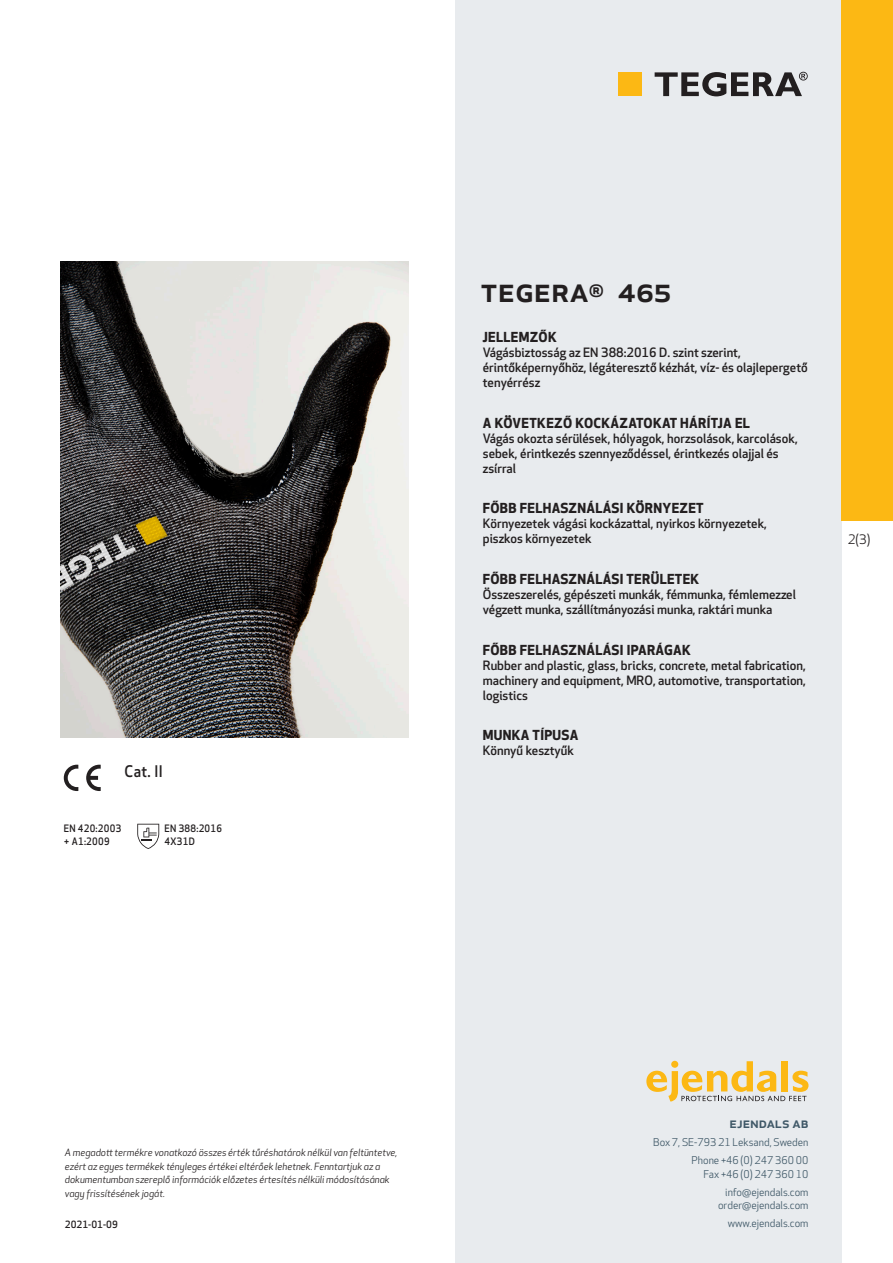
<style>
.page{position:relative;width:893px;height:1263px;background:#fff}
.page>*{position:absolute;margin:0;border:0;box-sizing:border-box;transform-origin:0 0}
.prodname{font:500 34.5px "Apex New";color:#231f20}
.Artikel{font:500 15.6px "Apex New";color:#231f20;scale:.95 1}
.t1{font:500 15px "Apex New";color:#405968}
.Funktion_body{font:700 13.5px "Apex New";letter-spacing:.025em;color:#231f20}
.t2{font:12.75px "Apex New";color:#231f20}
.Funktion_body-2{font:500 12.6px/15px "Apex New";color:#231f20}
.t3{font:10.5px/18px "Apex New";color:#405968;text-align:right}
.Artikel-2{font:500 10.05px/13.5px "Apex New";letter-spacing:.025em;color:#231f20;scale:.95 1}
.t4{font:italic 9.75px/13.5px "Apex New";color:#231f20}
.Sidfot_datum{font:500 9.75px "Apex New";color:#231f20}
</style>
<div class="page">
<div style="left:455px;top:0;width:387px;height:1263px;background:#e8ebee"></div>
<svg style="left:646px;top:1061px;width:162px;height:40px"></svg>
<div style="left:842px;top:0;width:51px;height:520px;background:#fcb814"></div>
<div style="left:618px;top:72px;width:24px;height:24px;background:#fcb814"></div>
<svg style="left:655px;top:72px;width:153px;height:24px"></svg>
<svg style="left:86px;top:765px;width:15px;height:26px"></svg>
<svg style="left:64px;top:765px;width:14px;height:26px"></svg>
<svg style="left:137px;top:824px;width:22px;height:25px"></svg>
<img style="left:60px;top:261px;width:349px;height:477px">
<p class="Artikel" style="left:125px;top:761px;width:42px">Cat. II</p>
<p class="Artikel-2" style="left:64px;top:821px;width:62px">EN 420:2003 + A1:2009</p>
<p class="Artikel-2" style="left:165px;top:821px;width:62px">EN 388:2016<br>4X31D</p>
<p class="prodname" style="left:480px;top:266px;width:192px">TEGERA<sup>®</sup> 465</p>
<p class="Funktion_body" style="left:483px;top:327px;width:75px">JELLEMZŐK</p>
<p class="Funktion_body-2" style="left:483px;top:345px;width:326px">Vágásbiztosság az EN 388:2016 D. szint szerint, érintőképernyőhöz, légáteresztő kézhát, víz- és olajlepergető tenyérrész</p>
<p class="Funktion_body" style="left:483px;top:413px;width:269px">A KÖVETKEZŐ KOCKÁZATOKAT HÁRÍTJA EL</p>
<p class="Funktion_body-2" style="left:483px;top:430px;width:316px">Vágás okozta sérülések, hólyagok, horzsolások, karcolások, sebek, érintkezés szennyeződéssel, érintkezés olajjal és zsírral</p>
<p class="Funktion_body" style="left:483px;top:498px;width:222px">FŐBB FELHASZNÁLÁSI KÖRNYEZET</p>
<p class="Funktion_body-2" style="left:483px;top:516px;width:286px">Környezetek vágási kockázattal, nyirkos környezetek, piszkos környezetek</p>
<p class="Funktion_body" style="left:483px;top:569px;width:218px">FŐBB FELHASZNÁLÁSI TERÜLETEK</p>
<p class="Funktion_body-2" style="left:483px;top:586px;width:315px">Összeszerelés, gépészeti munkák, fémmunka, fémlemezzel végzett munka, szállítmányozási munka, raktári munka</p>
<p class="Funktion_body" style="left:483px;top:640px;width:209px">FŐBB FELHASZNÁLÁSI IPARÁGAK</p>
<p class="Funktion_body-2" style="left:483px;top:657px;width:325px;text-align:justify">Rubber and plastic, glass, bricks, concrete, metal fabrication, machinery and equipment, MRO, automotive, transportation, logistics</p>
<p class="Funktion_body" style="left:483px;top:725px;width:97px">MUNKA TÍPUSA</p>
<p class="Funktion_body-2" style="left:483px;top:743px;width:93px">Könnyű kesztyűk</p>
<p class="t2" style="left:848px;top:531px;width:24px">2(3)</p>
<p class="t4" style="left:65px;top:1146px;width:334px">A megadott termékre vonatkozó összes érték tűréshatárok nélkül van feltüntetve, ezért az egyes termékek tényleges értékei eltérőek lehetnek. Fenntartjuk az a dokumentumban szereplő információk előzetes értesítés nélküli módosításának vagy frissítésének jogát.</p>
<p class="Sidfot_datum" style="left:65px;top:1218px;width:54px">2021-01-09</p>
<p class="t1" style="left:729px;top:1113px;width:80px">ejendals ab</p>
<p class="t3" style="left:653px;top:1133px;width:157px">Box 7, SE-793 21 Leksand, Sweden<br>Phone +46 (0) 247 360 00</p>
<p class="t3" style="left:703px;top:1165px;width:107px">Fax +46 (0) 247 360 10 info@ejendals.com</p>
<p class="t3" style="left:718px;top:1196px;width:92px">order@ejendals.com</p>
<p class="t3" style="left:728px;top:1215px;width:82px">www.ejendals.com</p>
</div>
